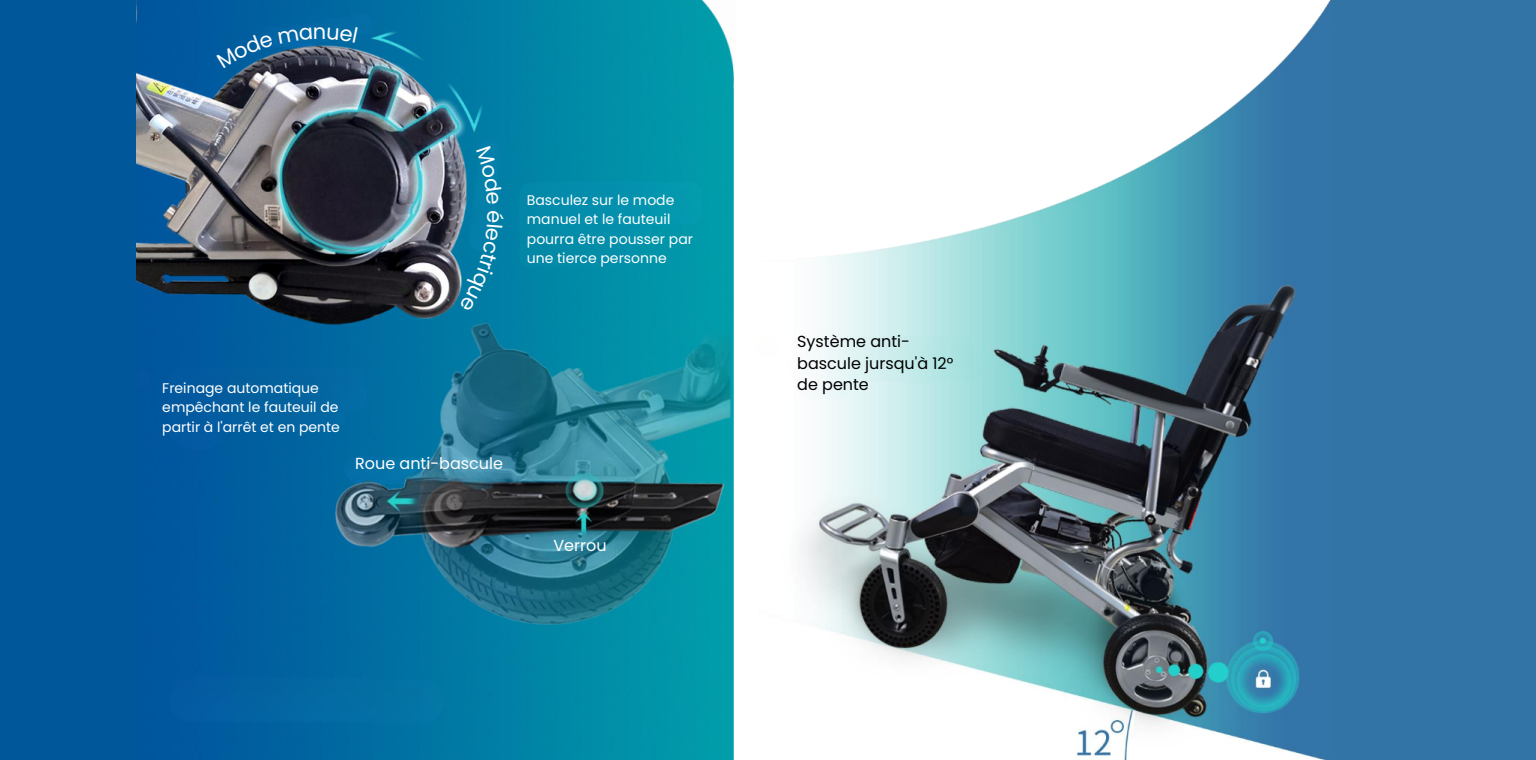
<style>
.page{position:relative;width:1536px;height:760px;background:#005799}
.page>*{position:absolute;margin:0;border:0;box-sizing:border-box;transform-origin:0 0}
.t1{font:21px "Poppins";color:#fff}
.t2{font:16px/21.8px "Poppins";color:#000}
.t3{font:16px "Poppins";color:#fff}
.t4{font:14px/19.5px "Poppins";color:#fff}
</style>
<div class="page">
<div style="left:1321px;top:0;width:215px;height:760px;background:#3274a6"></div>
<img style="left:137px;top:0;width:1195px;height:760px">
<svg style="left:216px;top:27px;width:96px;height:41px"></svg>
<svg style="left:327px;top:27px;width:31px;height:16px"></svg>
<div style="left:476px;top:146px;width:26px;height:58px;background:#0380a9"></div>
<div style="left:459px;top:211px;width:45px;height:100px;background:#017ea6"></div>
<p class="t1" style="left:313px;top:17px;width:15px">n</p>
<p class="t4" style="left:527px;top:190px;width:168px">Basculez sur le mode manuel et le fauteuil pourra être pousser par une tierce personne</p>
<p class="t4" style="left:162px;top:378px;width:179px">Freinage automatique empêchant le fauteuil de partir à l'arrêt et en pente</p>
<p class="t3" style="left:355px;top:452px;width:149px">Roue anti-bascule</p>
<p class="t3" style="left:553px;top:534px;width:55px">Verrou</p>
<p class="t2" style="left:797px;top:330px;width:158px">Système anti&shy;bascule jursqu'à 12° de pente</p>
</div>
